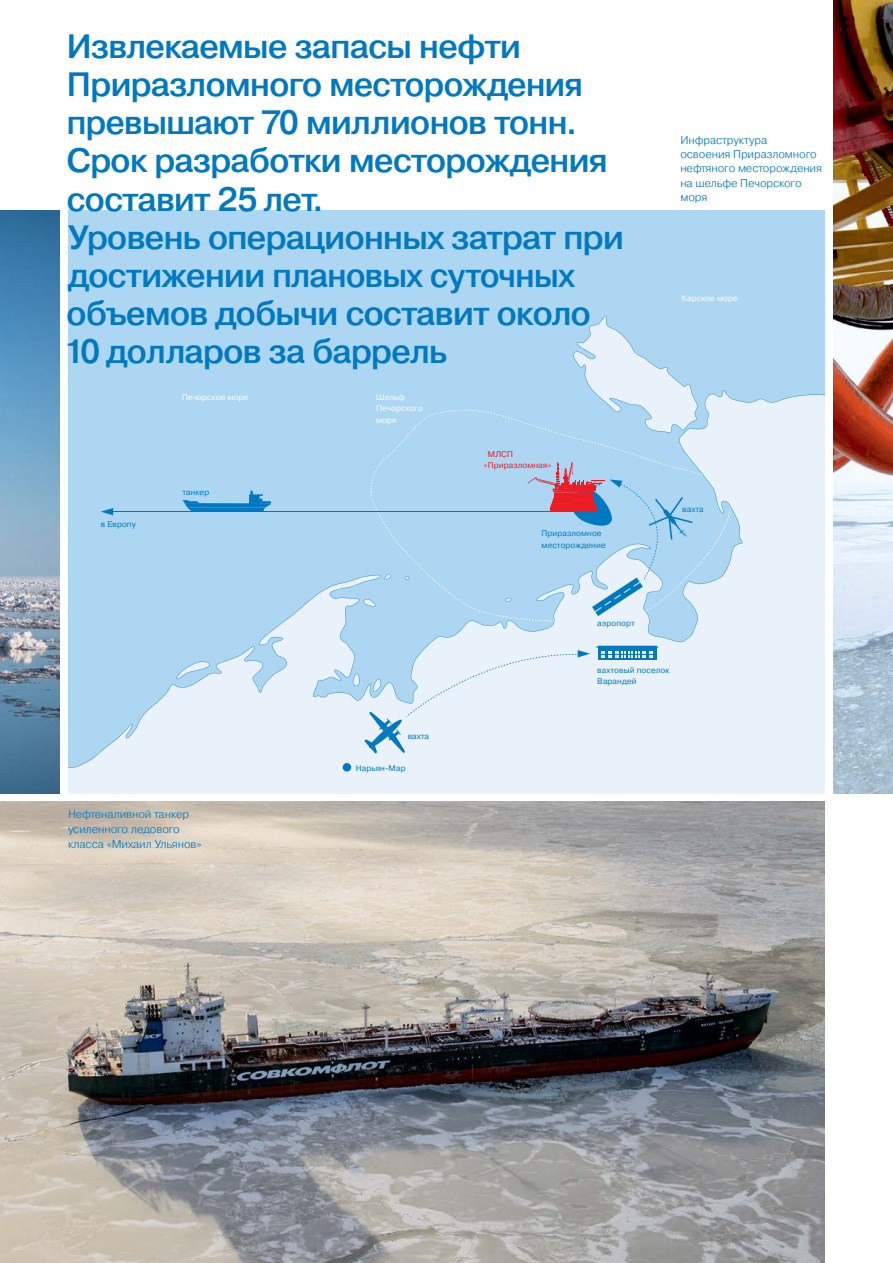
<style>
.page{position:relative;width:893px;height:1263px;background:#fff}
.page>*{position:absolute;margin:0;border:0;box-sizing:border-box;transform-origin:0 0}
.t1{font:500 33.75px/38.2px "Pragmatica";letter-spacing:-.035em;color:#0079c1}
.t2{font:300 11.25px/14.2px "Pragmatica";letter-spacing:-.01em;color:#0079c1}
.t3{font:8.25px/11.2px "Pragmatica";letter-spacing:.01em;color:#0079c1}
.t4{font:8.25px/11.2px "Pragmatica";letter-spacing:.01em;color:#fff}
.t5{font:8.25px/11.2px "Pragmatica";letter-spacing:.01em;color:#ed1d24}
</style>
<div class="page">
<img style="left:0;top:210px;width:60px;height:583px">
<img style="left:0;top:801px;width:825px;height:462px">
<svg style="left:68px;top:210px;width:757px;height:583px;background:#bdddf4"></svg>
<div style="left:343px;top:763px;width:8px;height:8px;background:#0079c1;border-radius:50%"></div>
<svg style="left:101px;top:508px;width:12px;height:7px"></svg>
<svg style="left:351px;top:646px;width:308px;height:107px;background:#d9e9f6"></svg>
<svg style="left:528px;top:462px;width:164px;height:154px;background:#aecae5"></svg>
<svg style="left:182px;top:490px;width:89px;height:21px;background:#65afdd"></svg>
<hr style="left:111px;top:511px;width:493px;height:1px;background:#0079c1">
<img style="left:833px;top:0;width:60px;height:793px">
<p class="t1" style="left:64px;top:27px;width:562px">Извлекаемые запасы нефти<br>Приразломного месторождения превышают 70 миллионов тонн.<br>Срок разработки месторождения составит 25 лет.<br>Уровень операционных затрат при достижении плановых суточных объемов добычи составит около<br>10 долларов за баррель</p>
<p class="t3" style="left:101px;top:519px;width:37px">в Европу</p>
<p class="t4" style="left:182px;top:392px;width:67px">Печорское море</p>
<p class="t3" style="left:182px;top:487px;width:28px">танкер</p>
<p class="t4" style="left:376px;top:392px;width:48px">Шельф<br>Печорского моря</p>
<p class="t5" style="left:484px;top:448px;width:69px;text-indent:4px">МЛСП «Приразломная»</p>
<p class="t3" style="left:542px;top:528px;width:66px">Приразломное месторождение</p>
<p class="t2" style="left:680px;top:133px;width:143px">Инфраструктура<br>освоения Приразломного нефтяного месторождения на шельфе Печорского моря</p>
<p class="t4" style="left:682px;top:293px;width:57px">Карское море</p>
<p class="t3" style="left:682px;top:504px;width:23px">вахта</p>
<p class="t2" style="left:68px;top:806px;width:135px;line-height:15px">Нефтеналивной танкер усиленного ледового класса «Михаил Ульянов»</p>
<p class="t3" style="left:408px;top:730px;width:23px">вахта</p>
<p class="t3" style="left:356px;top:762px;width:51px">Нарьян-Мар</p>
<p class="t3" style="left:597px;top:618px;width:39px">аэропорт</p>
<p class="t3" style="left:597px;top:665px;width:74px">вахтовый поселок<br>Варандей</p>
</div>
